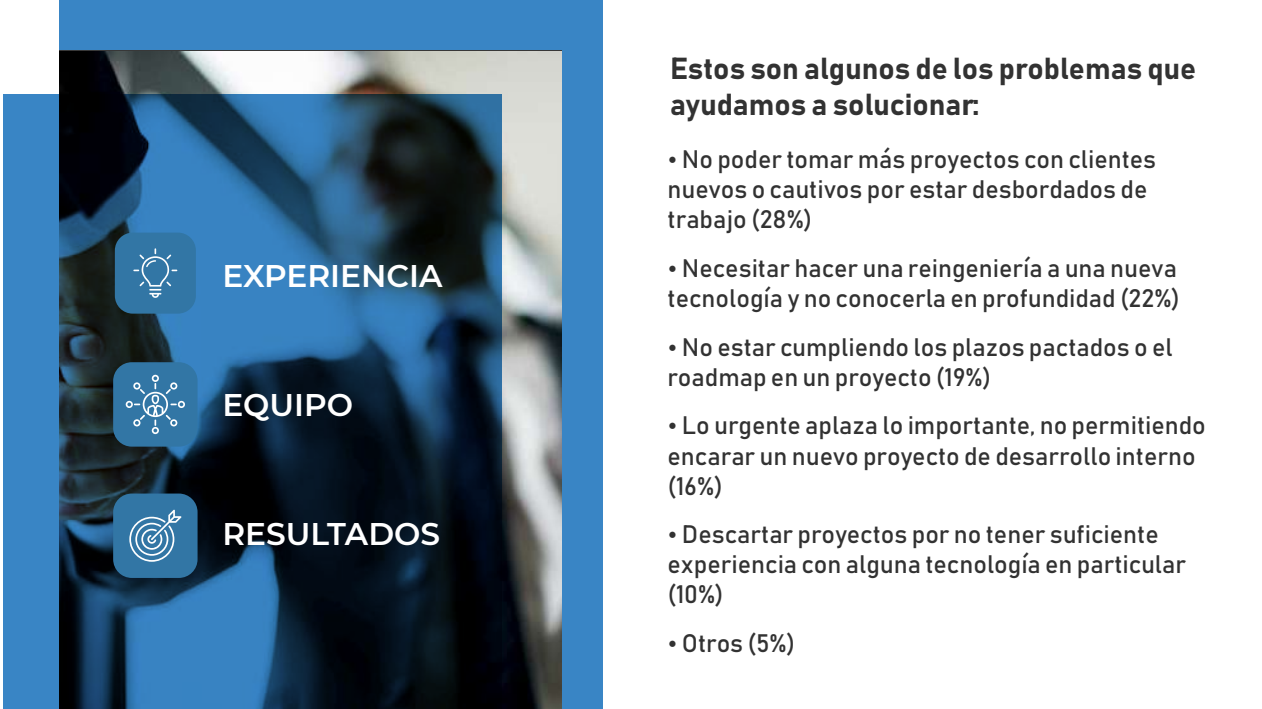
<style>
.page{position:relative;width:1262px;height:709px;background:#fff}
.page>*{position:absolute;margin:0;border:0;box-sizing:border-box;transform-origin:0 0}
.t1{font:600 31.25px "Montserrat";color:#fff}
.t2{font:30px/36px "Bahnschrift";color:#323232}
.t3{font:25px/30px "Bahnschrift";color:#323232}
.s1{font-family:"Segoe UI"}
</style>
<div class="page">
<div style="left:60px;top:0;width:543px;height:709px;background:#3985c5"></div>
<img style="left:60px;top:51px;width:502px;height:658px">
<svg style="left:3px;top:94px;width:499px;height:615px"></svg>
<div style="left:115px;top:232px;width:81px;height:81px;background:#3276a5;border-radius:18px"></div>
<svg style="left:133px;top:248px;width:44px;height:50px"></svg>
<div style="left:113px;top:362px;width:84px;height:84px;background:#3276a5;border-radius:19px"></div>
<svg style="left:126px;top:375px;width:59px;height:59px"></svg>
<div style="left:113px;top:493px;width:84px;height:85px;background:#3276a5;border-radius:19px"></div>
<svg style="left:129px;top:509px;width:52px;height:52px"></svg>
<p class="t1" style="left:222px;top:253px;width:222px">EXPERIENCIA</p>
<p class="t1" style="left:222px;top:383px;width:132px">EQUIPO</p>
<p class="t1" style="left:222px;top:512px;width:219px">RESULTADOS</p>
<p class="t2" style="left:670px;top:50px;width:528px">Estos son algunos de los problemas que ayudamos a solucionar:</p>
<p class="t3" style="left:667px;top:144px;width:490px"><span class="s1">•</span> No poder tomar más proyectos con clientes nuevos o cautivos por estar desbordados de trabajo (28%)</p>
<p class="t3" style="left:667px;top:253px;width:514px"><span class="s1">•</span> Necesitar hacer una reingeniería a una nueva tecnología y no conocerla en profundidad (22%)</p>
<p class="t3" style="left:667px;top:331px;width:506px"><span class="s1">•</span> No estar cumpliendo los plazos pactados o el roadmap en un proyecto (19%)</p>
<p class="t3" style="left:667px;top:410px;width:540px"><span class="s1">•</span> Lo urgente aplaza lo importante, no permitiendo encarar un nuevo proyecto de desarrollo interno (16%)</p>
<p class="t3" style="left:667px;top:519px;width:520px"><span class="s1">•</span> Descartar proyectos por no tener suficiente experiencia con alguna tecnología en particular (10%)</p>
<p class="t3" style="left:667px;top:628px;width:129px"><span class="s1">•</span> Otros (5%)</p>
</div>
